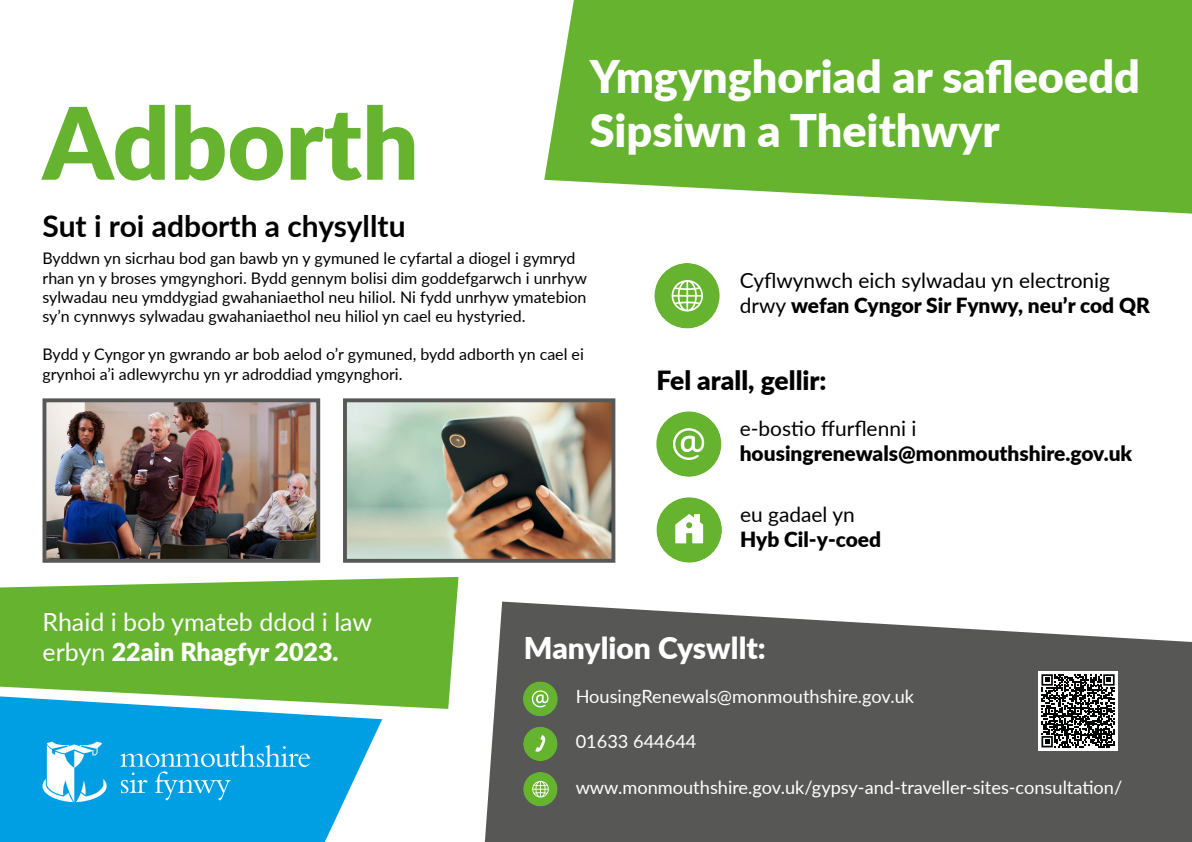
<style>
.page{position:relative;width:1192px;height:842px;background:#fff}
.page>*{position:absolute;margin:0;border:0;box-sizing:border-box;transform-origin:0 0}
.t1{font:900 100px "Lato";color:#65b32e}
.t2{font:900 45px/54px "Lato";color:#fff}
.t3{font:700 30px "Lato";color:#000}
.t4{font:900 30px "Lato";color:#fff}
.t5{font:900 26.4px "Lato";color:#000}
.t6{font:25px/30px "Lato";color:#fff}
.t7{font:20.9px/25.1px "Lato";color:#000}
.t8{font:900 20.9px "Lato";color:#000}
.t9{font:18.2px "Lato";color:#fff}
.t10{font:16px/19.2px "Lato";color:#000}
.s1{font-weight:900}
</style>
<div class="page">
<img style="left:348px;top:403px;width:262px;height:155px">
<div style="left:343px;top:398px;width:272px;height:165px;border:4px solid #575756"></div>
<img style="left:48px;top:403px;width:267px;height:155px">
<div style="left:43px;top:398px;width:277px;height:165px;border:4px solid #575756"></div>
<svg style="left:485px;top:602px;width:707px;height:240px;fill:#575756"></svg>
<svg style="left:0;top:709px;width:382px;height:133px;fill:#009fe3"></svg>
<div style="left:1038px;top:671px;width:80px;height:80px;background:#fff"></div>
<svg style="left:1041px;top:674px;width:74px;height:73px"></svg>
<svg style="left:121px;top:745px;width:189px;height:55px"></svg>
<svg style="left:43px;top:742px;width:64px;height:60px"></svg>
<div style="left:523px;top:727px;width:34px;height:34px;background:#65b32e;border-radius:50%"></div>
<svg style="left:535px;top:735px;width:10px;height:17px"></svg>
<div style="left:523px;top:772px;width:34px;height:34px;background:#65b32e;border-radius:50%"></div>
<svg style="left:532px;top:781px;width:17px;height:16px"></svg>
<svg style="left:0;top:577px;width:459px;height:132px;fill:#65b32e"></svg>
<svg style="left:655px;top:263px;width:65px;height:66px"></svg>
<div style="left:656px;top:497px;width:66px;height:66px;background:#65b32e;border-radius:50%"></div>
<svg style="left:675px;top:514px;width:28px;height:29px"></svg>
<svg style="left:656px;top:411px;width:65px;height:66px"></svg>
<svg style="left:523px;top:681px;width:35px;height:35px"></svg>
<svg style="left:544px;top:0;width:648px;height:214px;fill:#65b32e"></svg>
<h2 class="t2" style="left:590px;top:48px;width:552px">Ymgynghoriad ar safleoedd<br>Sipsiwn a Theithwyr</h2>
<h1 class="t1" style="left:43px;top:68px;width:378px">Adborth</h1>
<h3 class="t3" style="left:43px;top:204px;width:365px">Sut i roi adborth a chysylltu</h3>
<p class="t10" style="left:43px;top:248px;width:546px">Byddwn yn sicrhau bod gan bawb yn y gymuned le cyfartal a diogel i gymryd rhan yn y broses ymgynghori. Bydd gennym bolisi dim goddefgarwch i unrhyw sylwadau neu ymddygiad gwahaniaethol neu hiliol. Ni fydd unrhyw ymatebion sy’n cynnwys sylwadau gwahaniaethol neu hiliol yn cael eu hystyried.</p>
<p class="t10" style="left:43px;top:344px;width:543px">Bydd y Cyngor yn gwrando ar bob aelod o’r gymuned, bydd adborth yn cael ei grynhoi a’i adlewyrchu yn yr adroddiad ymgynghori.</p>
<h3 class="t7" style="left:740px;top:267px;width:412px">Cyflwynwch eich sylwadau yn electronig drwy <span class="s1">wefan Cyngor Sir Fynwy, neu’r cod QR</span></h3>
<h3 class="t5" style="left:656px;top:361px;width:172px">Fel arall, gellir:</h3>
<h3 class="t7" style="left:740px;top:415px;width:178px">e-bostio ffurflenni i</h3>
<h3 class="t8" style="left:740px;top:438px;width:394px">housingrenewals@monmouthshire.gov.uk</h3>
<h3 class="t6" style="left:43px;top:606px;width:331px">Rhaid i bob ymateb ddod i law erbyn <span class="s1">22ain Rhagfyr 2023.</span></h3>
<h3 class="t7" style="left:740px;top:501px;width:116px">eu gadael yn</h3>
<h3 class="t8" style="left:740px;top:524px;width:143px">Hyb Cil-y-coed</h3>
<h3 class="t4" style="left:524px;top:625px;width:243px">Manylion Cyswllt:</h3>
<p class="t9" style="left:576px;top:683px;width:340px">HousingRenewals@monmouthshire.gov.uk</p>
<p class="t9" style="left:576px;top:729px;width:122px">01633 644644</p>
<p class="t9" style="left:576px;top:774px;width:548px">www.monmouthshire.gov.uk/gypsy-and-traveller-sites-consultation/</p>
</div>
